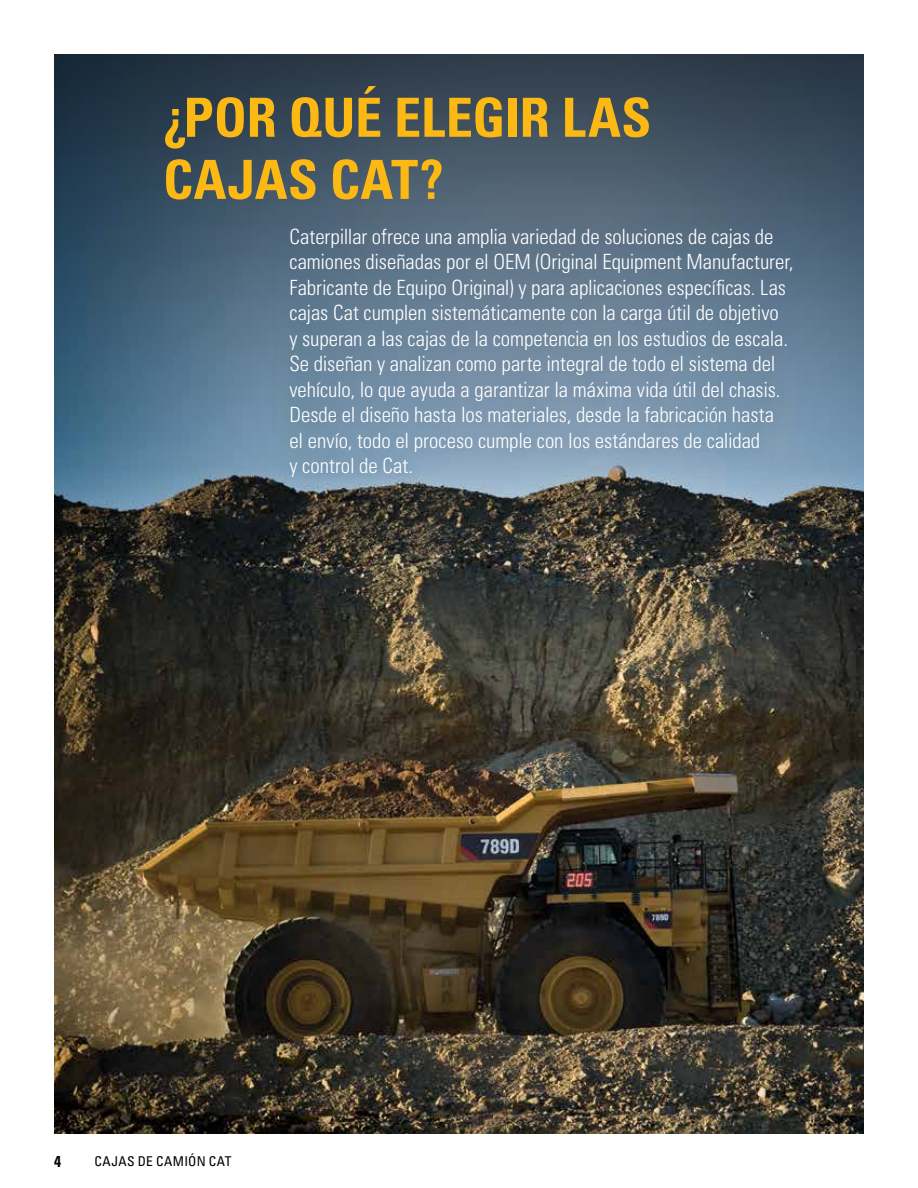
<style>
.page{position:relative;width:918px;height:1188px;background:#fff}
.page>*{position:absolute;margin:0;border:0;box-sizing:border-box;transform-origin:0 0}
.t1{font:700 condensed 54px/62.1px "Univers LT Std";letter-spacing:.005em;color:#fdb913}
.t2{font:300 condensed 21px/25.5px "Univers LT Std";letter-spacing:-.005em;color:#fff}
.t3{font:700 condensed 15.75px "Univers LT Std";color:#000}
.t4{font:condensed 13.5px "Univers LT Std";letter-spacing:.03em;color:#000}
</style>
<div class="page">
<img style="left:54px;top:594px;width:810px;height:540px">
<svg style="left:54px;top:54px;width:810px;height:540px"></svg>
<div style="left:272px;top:211px;width:537px;height:281px;background:#426284;opacity:.9"></div>
<h1 class="t1" style="left:163px;top:86px;width:490px">¿POR QUÉ ELEGIR LAS<br>CAJAS CAT?</h1>
<p class="t2" style="left:289px;top:224px;width:506px">Caterpillar ofrece una amplia variedad de soluciones de cajas de camiones diseñadas por el OEM (Original Equipment Manufacturer, Fabricante de Equipo Original) y para aplicaciones específicas. Las cajas Cat cumplen sistemáticamente con la carga útil de objetivo<br>y superan a las cajas de la competencia en los estudios de escala.<br>Se diseñan y analizan como parte integral de todo el sistema del vehículo, lo que ayuda a garantizar la máxima vida útil del chasis.<br>Desde el diseño hasta los materiales, desde la fabricación hasta<br>el envío, todo el proceso cumple con los estándares de calidad<br>y control de Cat.</p>
<p class="t3" style="left:54px;top:1151px;width:8px">4</p>
<p class="t4" style="left:94px;top:1153px;width:139px">CAJAS DE CAMIÓN CAT</p>
</div>
